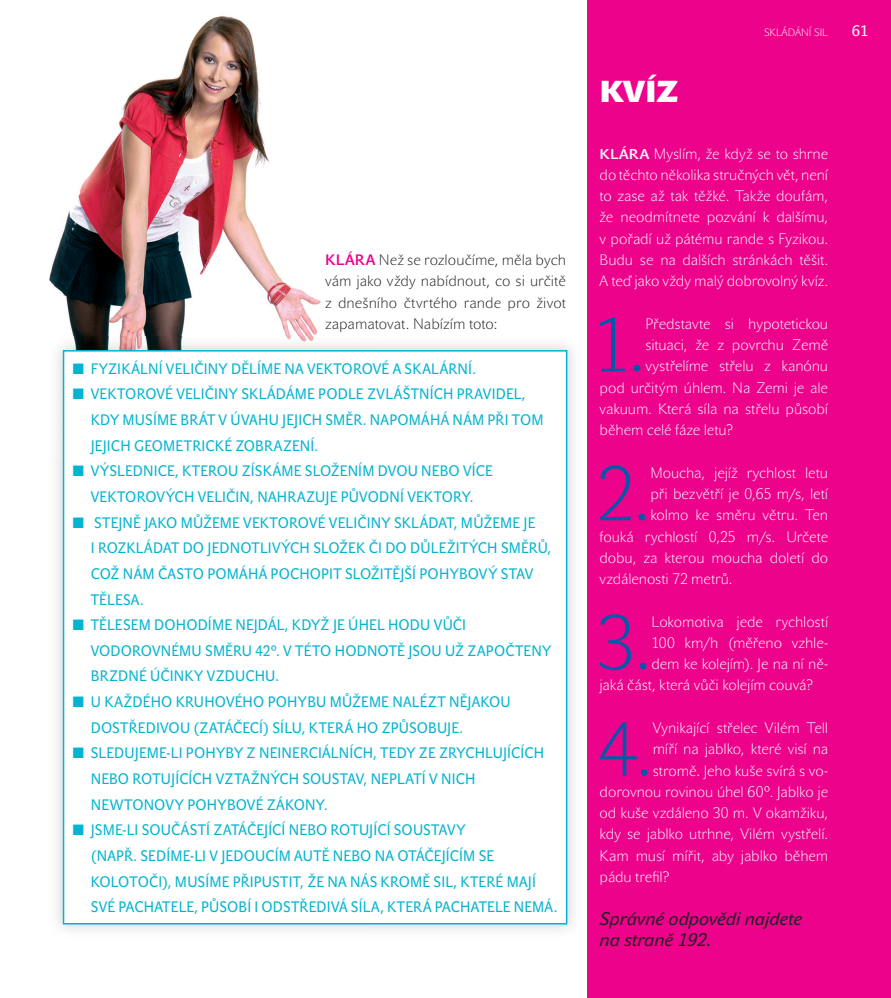
<style>
.page{position:relative;width:891px;height:998px;background:#fff}
.page>*{position:absolute;margin:0;border:0;box-sizing:border-box;transform-origin:0 0}
.t1{font:75.3px "John Sans White Pro";color:#0159a9}
.t2{font:700 30px "John Sans Heavy Pro";color:#fff}
.t3{font:italic 700 18px/21.3px "John Sans White Pro";color:#231f20}
.t4{font:700 15px/25.7px "John Sans White Pro";letter-spacing:.015em;color:#03b3cf;scale:.9 1}
.t5{font:15px/21.3px "John Sans White Pro";letter-spacing:-.01em;color:#fff;text-align:justify}
.t6{font:15px/21.3px "John Sans White Pro";color:#231f20;text-align:justify}
.t7{font:700 15px "John Sans White Pro";color:#fff}
.t8{font:10.5px "John Sans White Pro";color:#fff}
.s1{font-family:"John Sans Medium Pro";color:#ed028c}
.s2{font-family:"John Sans Medium Pro";font-size:14.1px}
</style>
<div class="page">
<div style="left:587px;top:0;width:304px;height:997px;background:#ed028c"></div>
<img style="left:49px;top:16px;width:272px;height:320px">
<img style="left:369px;top:344px;width:205px;height:587px">
<img style="left:56px;top:459px;width:313px;height:472px">
<img style="left:57px;top:336px;width:321px;height:123px">
<div style="left:64px;top:351px;width:503px;height:572px;background:#fff"></div>
<div style="left:63px;top:350px;width:504px;height:574px;border:2px solid #03b3cf"></div>
<p class="t6" style="left:325px;top:250px;width:242px"><span class="s1">KLÁRA</span> Než se rozloučíme, měla bych vám jako vždy nabídnout, co si určitě z dnešního čtvrtého rande pro život zapamatovat. Nabízím toto:</p>
<p class="t4" style="left:73px;top:357px;width:449px">■ FYZIKÁLNÍ VELIČINY DĚLÍME NA VEKTOROVÉ A SKALÁRNÍ.</p>
<p class="t4" style="left:91px;top:382px;width:505px;text-indent:-18px">■ VEKTOROVÉ VELIČINY SKLÁDÁME PODLE ZVLÁŠTNÍCH PRAVIDEL,<br>KDY MUSÍME BRÁT V ÚVAHU JEJICH SMĚR. NAPOMÁHÁ NÁM PŘI TOM<br>JEJICH GEOMETRICKÉ ZOBRAZENÍ.</p>
<p class="t4" style="left:73px;top:459px;width:468px;text-align:center">■ VÝSLEDNICE, KTEROU ZÍSKÁME SLOŽENÍM DVOU NEBO VÍCE<br>VEKTOROVÝCH VELIČIN, NAHRAZUJE PŮVODNÍ VEKTORY.</p>
<p class="t4" style="left:91px;top:510px;width:513px;text-indent:-18px">■ STEJNĚ JAKO MŮŽEME VEKTOROVÉ VELIČINY SKLÁDAT, MŮŽEME JE<br>I ROZKLÁDAT DO JEDNOTLIVÝCH SLOŽEK ČI DO DŮLEŽITÝCH SMĚRŮ, COŽ NÁM ČASTO POMÁHÁ POCHOPIT SLOŽITĚJŠÍ POHYBOVÝ STAV TĚLESA.</p>
<p class="t4" style="left:91px;top:613px;width:513px;text-indent:-18px">■ TĚLESEM DOHODÍME NEJDÁL, KDYŽ JE ÚHEL HODU VŮČI<br>VODOROVNÉMU SMĚRU 42°. V TÉTO HODNOTĚ JSOU UŽ ZAPOČTENY<br>BRZDNÉ ÚČINKY VZDUCHU.</p>
<p class="t4" style="left:91px;top:690px;width:468px;text-indent:-18px">■ U KAŽDÉHO KRUHOVÉHO POHYBU MŮŽEME NALÉZT NĚJAKOU<br>DOSTŘEDIVOU (ZATÁČECÍ) SÍLU, KTERÁ HO ZPŮSOBUJE.</p>
<p class="t4" style="left:91px;top:741px;width:505px;text-indent:-18px">■ SLEDUJEME-LI POHYBY Z NEINERCIÁLNÍCH, TEDY ZE ZRYCHLUJÍCÍCH<br>NEBO ROTUJÍCÍCH VZTAŽNÝCH SOUSTAV, NEPLATÍ V NICH<br>NEWTONOVY POHYBOVÉ ZÁKONY.</p>
<p class="t4" style="left:91px;top:818px;width:520px;text-indent:-18px">■ JSME-LI SOUČÁSTÍ ZATÁČEJÍCÍ NEBO ROTUJÍCÍ SOUSTAVY<br>(NAPŘ. SEDÍME-LI V JEDOUCÍM AUTĚ NEBO NA OTÁČEJÍCÍM SE KOLOTOČI), MUSÍME PŘIPUSTIT, ŽE NA NÁS KROMĚ SIL, KTERÉ MAJÍ SVÉ PACHATELE, PŮSOBÍ I ODSTŘEDIVÁ SÍLA, KTERÁ PACHATELE NEMÁ.</p>
<h2 class="t2" style="left:600px;top:80px;width:80px">KVÍZ</h2>
<p class="t8" style="left:764px;top:29px;width:65px">SKLÁDÁNÍ SIL</p>
<p class="t7" style="left:852px;top:25px;width:18px">61</p>
<p class="t5" style="left:600px;top:144px;width:230px"><span class="s2">KLÁRA</span> Myslím, že když se to shrne do těchto několika stručných vět, není to zase až tak těžké. Takže doufám, že neodmítnete pozvání k dalšímu, v pořadí už pátému rande s Fyzikou.<br>Budu se na dalších stránkách těšit.<br>A teď jako vždy malý dobrovolný kvíz.</p>
<h1 class="t1" style="left:592px;top:317px;width:56px">1.</h1>
<p class="t5" style="left:645px;top:314px;width:184px">Představte si hypotetickou</p>
<p class="t5" style="left:645px;top:335px;width:184px">situaci, že z povrchu Země</p>
<p class="t5" style="left:645px;top:357px;width:184px">vystřelíme střelu z kanónu</p>
<p class="t5" style="left:600px;top:378px;width:230px">pod určitým úhlem. Na Zemi je ale</p>
<p class="t5" style="left:600px;top:399px;width:230px">vakuum. Která síla na střelu působí</p>
<p class="t5" style="left:600px;top:420px;width:135px">během celé fáze letu?</p>
<h1 class="t1" style="left:596px;top:466px;width:57px">2.</h1>
<p class="t5" style="left:650px;top:463px;width:179px">Moucha, jejíž rychlost letu</p>
<p class="t5" style="left:650px;top:484px;width:179px">při bezvětří je 0,65 m/s, letí</p>
<p class="t5" style="left:650px;top:505px;width:179px">kolmo ke směru větru. Ten</p>
<p class="t5" style="left:600px;top:527px;width:230px">fouká rychlostí 0,25 m/s. Určete</p>
<p class="t5" style="left:600px;top:548px;width:230px">dobu, za kterou moucha doletí do</p>
<p class="t5" style="left:600px;top:569px;width:134px">vzdálenosti 72 metrů.</p>
<h1 class="t1" style="left:596px;top:614px;width:58px">3.</h1>
<p class="t5" style="left:651px;top:612px;width:178px">Lokomotiva jede rychlostí</p>
<p class="t5" style="left:651px;top:633px;width:178px">100 km/h (měřeno vzhle-</p>
<p class="t5" style="left:651px;top:654px;width:178px">dem ke kolejím). Je na ní ně-</p>
<p class="t5" style="left:600px;top:675px;width:215px">jaká část, která vůči kolejím couvá?</p>
<h1 class="t1" style="left:599px;top:721px;width:56px">4.</h1>
<p class="t5" style="left:653px;top:718px;width:177px">Vynikající střelec Vilém Tell</p>
<p class="t5" style="left:653px;top:739px;width:177px">míří na jablko, které visí na</p>
<p class="t5" style="left:653px;top:761px;width:177px">stromě. Jeho kuše svírá s vo-</p>
<p class="t5" style="left:600px;top:782px;width:230px">dorovnou rovinou úhel 60°. Jablko je</p>
<p class="t5" style="left:600px;top:803px;width:230px">od kuše vzdáleno 30 m. V okamžiku,</p>
<p class="t5" style="left:600px;top:824px;width:230px">kdy se jablko utrhne, Vilém vystřelí.</p>
<p class="t5" style="left:600px;top:846px;width:230px">Kam musí mířit, aby jablko během</p>
<p class="t5" style="left:600px;top:867px;width:71px">pádu trefil?</p>
<p class="t3" style="left:600px;top:909px;width:204px">Správné odpovědi najdete na straně 192.</p>
</div>
